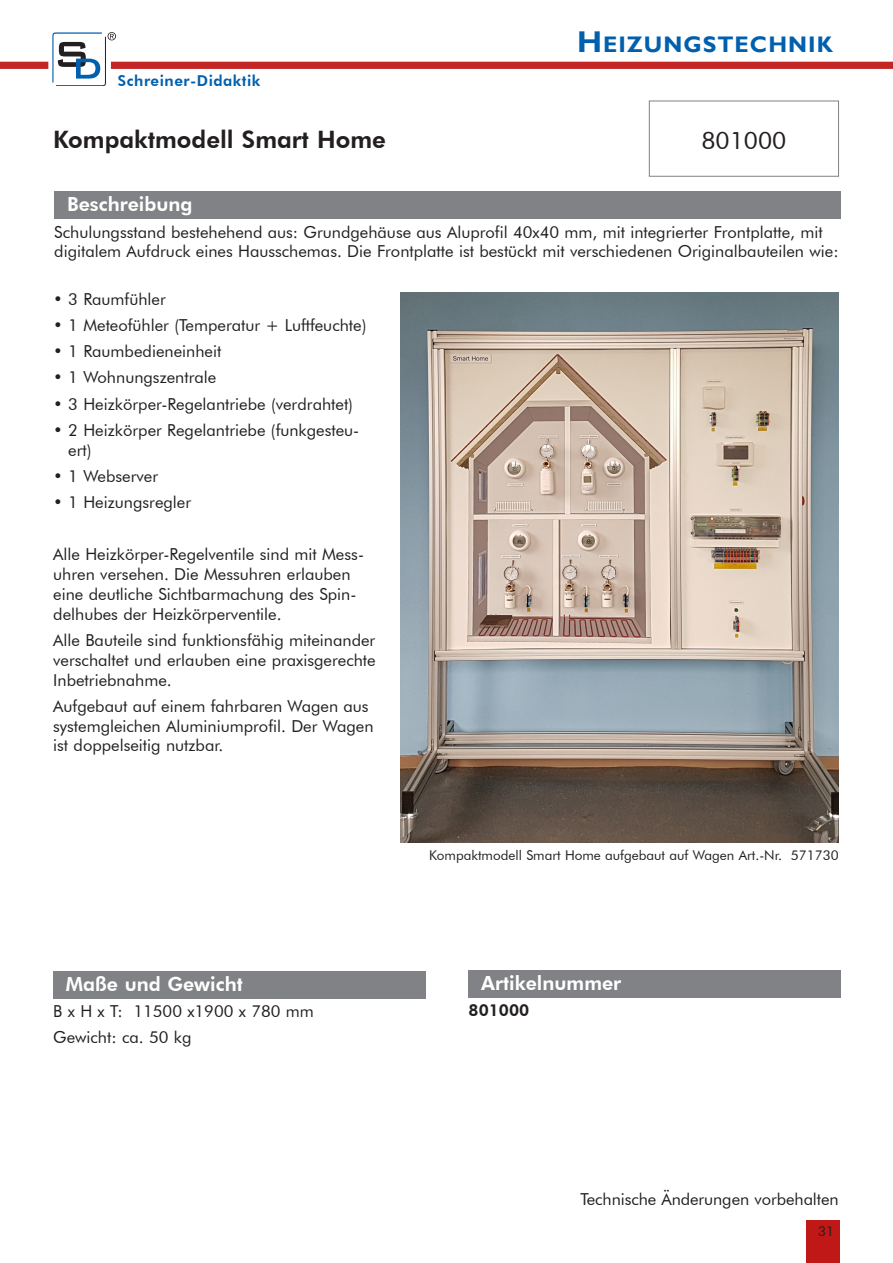
<style>
.page{position:relative;width:893px;height:1263px;background:#fff}
.page>*{position:absolute;margin:0;border:0;box-sizing:border-box;transform-origin:0 0}
.t1{font:800 24px "Futura BT";color:#231f20}
.t2{font:24px "Futura BT";color:#231f20}
.t3{font:700 22.5px "Gill Sans";letter-spacing:.045em;color:#0160ae}
.t4{font:800 19.5px "Futura BT";color:#fff}
.t5{font:16.5px/19.8px "Futura BT";color:#231f20}
.t6{font:800 16.5px "Futura BT";color:#231f20}
.t7{font:800 15px "Futura BT";letter-spacing:.035em;color:#0160ae}
.t8{font:13.5px "Futura BT";color:#231f20}
.s1{font-size:30px}
</style>
<div class="page">
<div style="left:0;top:62px;width:893px;height:7px;background:#c32625;border:3px solid #c32625"></div>
<div style="left:806px;top:1220px;width:34px;height:43px;background:#c01717"></div>
<svg style="left:48px;top:32px;width:71px;height:54px"></svg>
<div style="left:54px;top:191px;width:787px;height:28px;background:#808285"></div>
<div style="left:53px;top:971px;width:373px;height:28px;background:#808285"></div>
<div style="left:469px;top:971px;width:372px;height:27px;background:#808285"></div>
<img style="left:400px;top:293px;width:438px;height:550px">
<p class="t7" style="left:118px;top:71px;width:144px">Schreiner-Didaktik</p>
<h2 class="t3" style="left:577px;top:31px;width:257px"><span class="s1">H</span>EIZUNGSTECHNIK</h2>
<h1 class="t1" style="left:53px;top:125px;width:334px">Kompaktmodell Smart Home</h1>
<h1 class="t2" style="left:701px;top:125px;width:86px">801000</h1>
<p class="t4" style="left:67px;top:193px;width:127px">Beschreibung</p>
<p class="t5" style="left:54px;top:222px;width:786px">Schulungsstand bestehehend aus: Grundgehäuse aus Aluprofil 40x40 mm, mit integrierter Frontplatte, mit digitalem Aufdruck eines Hausschemas. Die Frontplatte ist bestückt mit verschiedenen Originalbauteilen wie:</p>
<p class="t5" style="left:53px;top:289px;width:114px">• 3 Raumfühler</p>
<p class="t5" style="left:53px;top:315px;width:315px">• 1 Meteofühler (Temperatur + Luftfeuchte)</p>
<p class="t5" style="left:53px;top:341px;width:170px">• 1 Raumbedieneinheit</p>
<p class="t5" style="left:53px;top:367px;width:165px">• 1 Wohnungszentrale</p>
<p class="t5" style="left:53px;top:394px;width:301px">• 3 Heizkörper-Regelantriebe (verdrahtet)</p>
<p class="t5" style="left:68px;top:420px;width:292px;text-indent:-15px">• 2 Heizkörper Regelantriebe (funkgesteu&shy;ert)</p>
<p class="t5" style="left:53px;top:466px;width:106px">• 1 Webserver</p>
<p class="t5" style="left:53px;top:492px;width:139px">• 1 Heizungsregler</p>
<p class="t5" style="left:53px;top:544px;width:312px">Alle Heizkörper-Regelventile sind mit Mess&shy;uhren versehen. Die Messuhren erlauben eine deutliche Sichtbarmachung des Spin&shy;delhubes der Heizkörperventile.</p>
<p class="t5" style="left:53px;top:630px;width:324px;text-align:justify">Alle Bauteile sind funktionsfähig miteinander verschaltet und erlauben eine praxisgerechte Inbetriebnahme.</p>
<p class="t5" style="left:53px;top:696px;width:322px">Aufgebaut auf einem fahrbaren Wagen aus systemgleichen Aluminiumprofil. Der Wagen ist doppelseitig nutzbar.</p>
<p class="t4" style="left:66px;top:972px;width:178px">Maße und Gewicht</p>
<p class="t5" style="left:53px;top:998px;width:262px;line-height:26.2px">B x H x T: 11500 x1900 x 780 mm<br>Gewicht: ca. 50 kg</p>
<p class="t8" style="left:429px;top:847px;width:411px">Kompaktmodell Smart Home aufgebaut auf Wagen Art.-Nr. 571730</p>
<p class="t4" style="left:481px;top:971px;width:141px">Artikelnummer</p>
<p class="t6" style="left:469px;top:1000px;width:62px">801000</p>
<p class="t5" style="left:580px;top:1189px;width:260px">Technische Änderungen vorbehalten</p>
<p class="t8" style="left:818px;top:1223px;width:17px">31</p>
</div>
